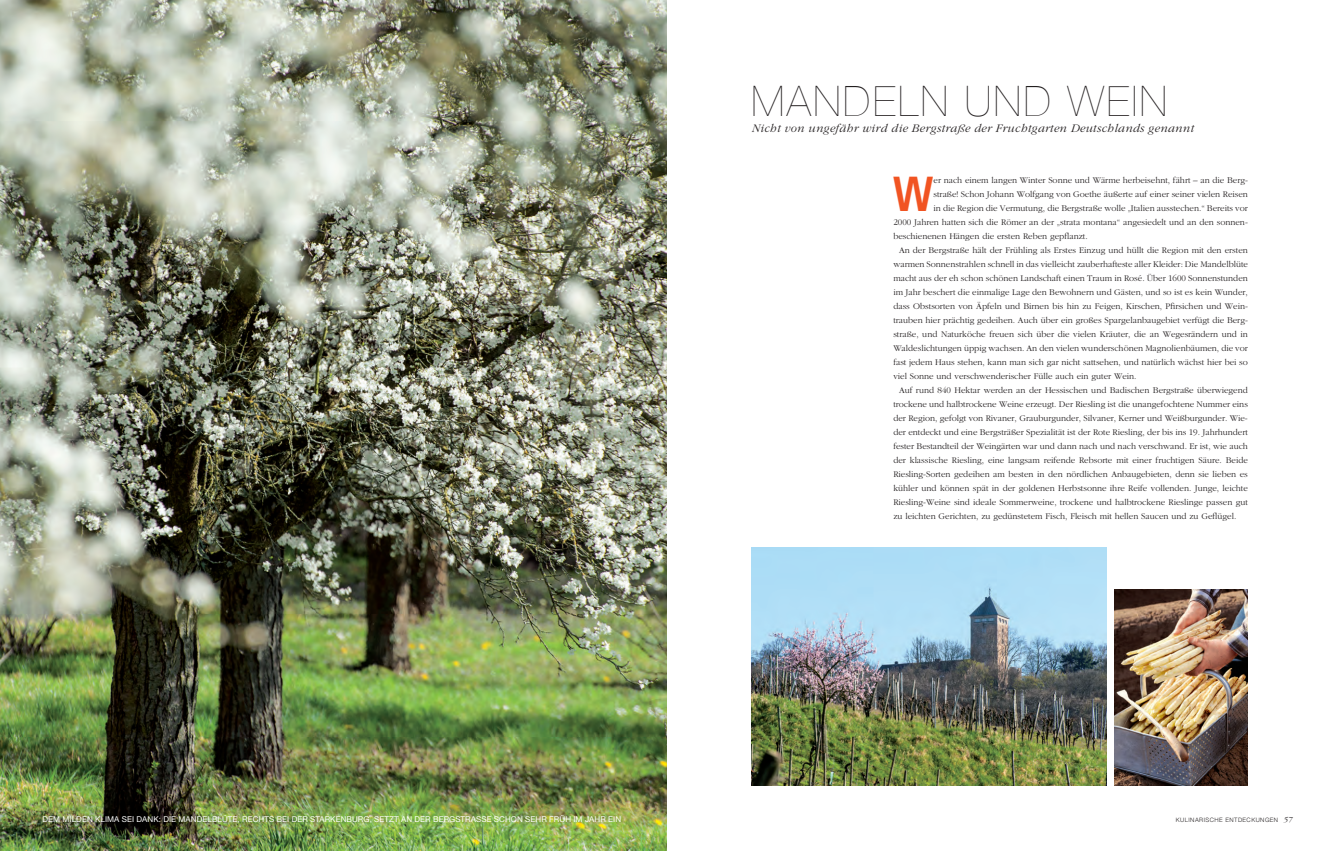
<style>
.page{position:relative;width:1333px;height:851px;background:#fff}
.page>*{position:absolute;margin:0;border:0;box-sizing:border-box;transform-origin:0 0}
.t1{font:700 condensed 49.1px "Frutiger";color:#f15422}
.t2{font:200 42px "Helvetica Neue";letter-spacing:.06em;color:#231f20}
.t3{font:italic 300 12px "Garamond";letter-spacing:.03em;color:#231f20}
.t4{font:300 9px "Garamond";color:#231f20}
.t5{font:8px "Helvetica Neue";letter-spacing:.01em;color:#fff}
.t6{font:300 6px "Helvetica Neue";letter-spacing:.08em;color:#231f20}
.s1{font-family:"Garamond";font-style:italic;font-size:8px}
</style>
<div class="page">
<img style="left:0;top:0;width:666px;height:850px">
<img style="left:751px;top:547px;width:355px;height:238px">
<img style="left:1114px;top:589px;width:133px;height:196px">
<p class="t5" style="left:43px;top:813px;width:580px">DEM MILDEN KLIMA SEI DANK: DIE MANDELBLÜTE, RECHTS BEI DER STARKENBURG, SETZT AN DER BERGSTRASSE SCHON SEHR FRÜH IM JAHR EIN</p>
<p class="t2" style="left:751px;top:68px;width:417px">MANDELN UND WEIN</p>
<p class="t3" style="left:751px;top:122px;width:443px">Nicht von ungefähr wird die Bergstraße der Fruchtgarten Deutschlands genannt</p>
<p class="t1" style="left:892px;top:165px;width:42px">W</p>
<p class="t4" style="left:933px;top:175px;width:316px">er nach einem langen Winter Sonne und Wärme herbeisehnt, fährt – an die Berg-</p>
<p class="t4" style="left:933px;top:189px;width:316px">straße! Schon Johann Wolfgang von Goethe äußerte auf einer seiner vielen Reisen</p>
<p class="t4" style="left:933px;top:203px;width:316px">in die Region die Vermutung, die Bergstraße wolle „Italien ausstechen.“ Bereits vor</p>
<p class="t4" style="left:893px;top:217px;width:356px">2000 Jahren hatten sich die Römer an der „strata montana“ angesiedelt und an den sonnen-</p>
<p class="t4" style="left:893px;top:231px;width:196px">beschienenen Hängen die ersten Reben gepflanzt.</p>
<p class="t4" style="left:899px;top:245px;width:350px">An der Bergstraße hält der Frühling als Erstes Einzug und hüllt die Region mit den ersten</p>
<p class="t4" style="left:893px;top:259px;width:356px">warmen Sonnenstrahlen schnell in das vielleicht zauberhafteste aller Kleider: Die Mandelblüte</p>
<p class="t4" style="left:893px;top:273px;width:356px">macht aus der eh schon schönen Landschaft einen Traum in Rosé. Über 1600 Sonnenstunden</p>
<p class="t4" style="left:893px;top:287px;width:356px">im Jahr beschert die einmalige Lage den Bewohnern und Gästen, und so ist es kein Wunder,</p>
<p class="t4" style="left:893px;top:301px;width:356px">dass Obstsorten von Äpfeln und Birnen bis hin zu Feigen, Kirschen, Pfirsichen und Wein-</p>
<p class="t4" style="left:893px;top:315px;width:356px">trauben hier prächtig gedeihen. Auch über ein großes Spargelanbaugebiet verfügt die Berg-</p>
<p class="t4" style="left:893px;top:329px;width:356px">straße, und Naturköche freuen sich über die vielen Kräuter, die an Wegesrändern und in</p>
<p class="t4" style="left:893px;top:343px;width:356px">Waldeslichtungen üppig wachsen. An den vielen wunderschönen Magnolienbäumen, die vor</p>
<p class="t4" style="left:893px;top:357px;width:356px">fast jedem Haus stehen, kann man sich gar nicht sattsehen, und natürlich wächst hier bei so</p>
<p class="t4" style="left:893px;top:371px;width:245px">viel Sonne und verschwenderischer Fülle auch ein guter Wein.</p>
<p class="t4" style="left:899px;top:385px;width:350px">Auf rund 840 Hektar werden an der Hessischen und Badischen Bergstraße überwiegend</p>
<p class="t4" style="left:893px;top:399px;width:356px">trockene und halbtrockene Weine erzeugt. Der Riesling ist die unangefochtene Nummer eins</p>
<p class="t4" style="left:893px;top:413px;width:356px">der Region, gefolgt von Rivaner, Grauburgunder, Silvaner, Kerner und Weißburgunder. Wie-</p>
<p class="t4" style="left:893px;top:427px;width:356px">der entdeckt und eine Bergsträßer Spezialität ist der Rote Riesling, der bis ins 19. Jahrhundert</p>
<p class="t4" style="left:893px;top:441px;width:356px">fester Bestandteil der Weingärten war und dann nach und nach verschwand. Er ist, wie auch</p>
<p class="t4" style="left:893px;top:455px;width:356px">der klassische Riesling, eine langsam reifende Rebsorte mit einer fruchtigen Säure. Beide</p>
<p class="t4" style="left:893px;top:469px;width:356px">Riesling-Sorten gedeihen am besten in den nördlichen Anbaugebieten, denn sie lieben es</p>
<p class="t4" style="left:893px;top:483px;width:356px">kühler und können spät in der goldenen Herbstsonne ihre Reife vollenden. Junge, leichte</p>
<p class="t4" style="left:893px;top:497px;width:356px">Riesling-Weine sind ideale Sommerweine, trockene und halbtrockene Rieslinge passen gut</p>
<p class="t4" style="left:893px;top:511px;width:344px">zu leichten Gerichten, zu gedünstetem Fisch, Fleisch mit hellen Saucen und zu Geflügel.</p>
<p class="t6" style="left:1175px;top:814px;width:117px">KULINARISCHE ENTDECKUNGEN <span class="s1">57</span></p>
</div>
